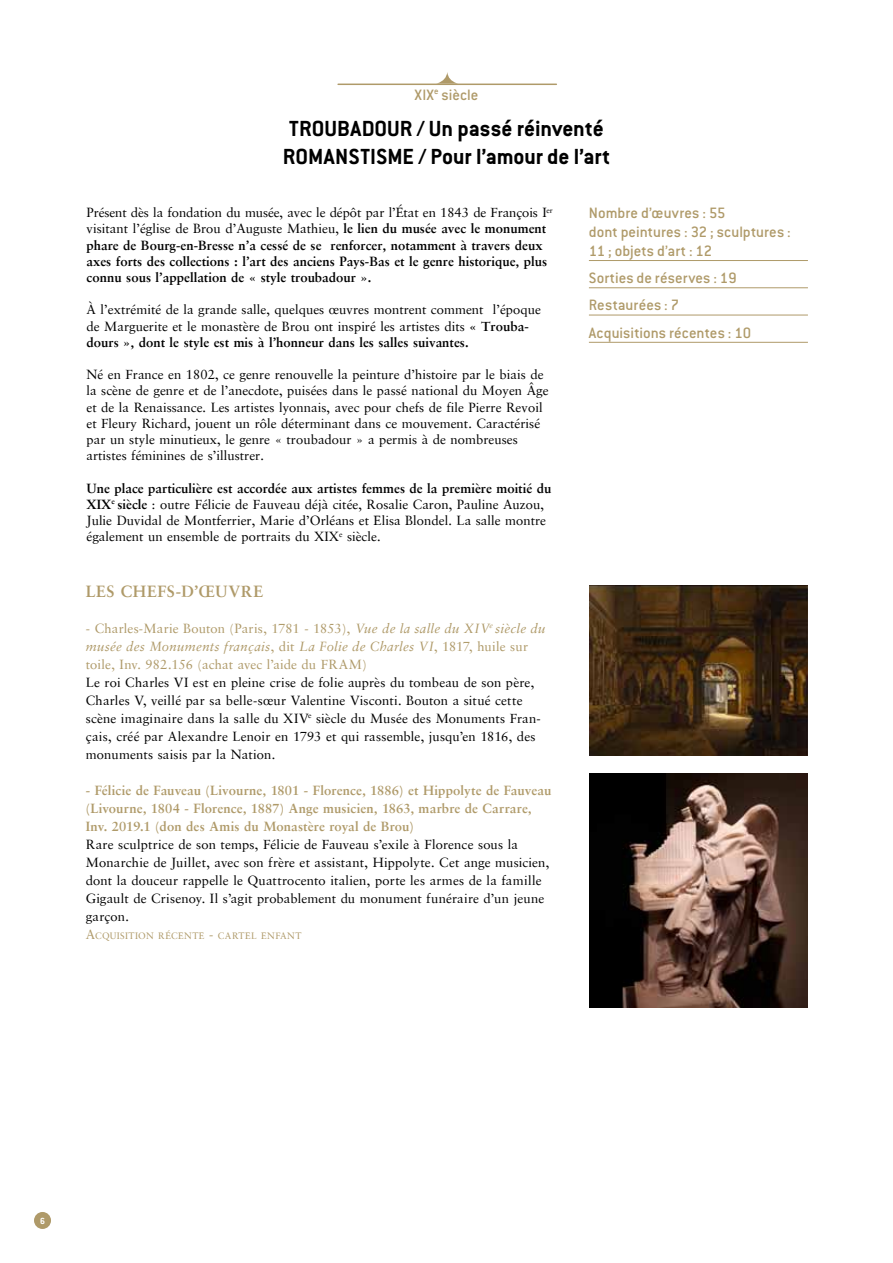
<style>
.page{position:relative;width:893px;height:1263px;background:#fff}
.page>*{position:absolute;margin:0;border:0;box-sizing:border-box;transform-origin:0 0}
.t1{font:700 24px/28.8px "Conduit ITC Std";color:#000}
.t2{font:500 16.5px/18.8px "Conduit ITC Std";letter-spacing:.01em;color:#af9a69}
.t3{font:700 16.5px "Sabon";letter-spacing:.04em;color:#af9a69}
.t4{font:13.5px/16.2px "Sabon";color:#000}
.t5{font:700 13.5px/16.2px "Sabon";color:#000}
.t6{font:700 13.5px/18px "Sabon";letter-spacing:.005em;color:#af9a69}
.t7{font:13.5px/18px "Sabon";color:#af9a69}
.t8{font:700 9.75px "Conduit ITC Std";color:#fff}
.t9{font:9.45px "Sabon";letter-spacing:.035em;color:#af9a69}
.s1{font-weight:400}
.s2{font-weight:700}
.s3{font-style:italic}
.s4{font-size:13.5px}
</style>
<div class="page">
<div style="left:34px;top:1212px;width:17px;height:17px;background:#af9a69;border-radius:50%"></div>
<hr style="left:338px;top:84px;width:218px;height:1px;background:#af9a69">
<svg style="left:436px;top:72px;width:22px;height:12px"></svg>
<hr style="left:589px;top:260px;width:219px;height:1px;background:#af9a69">
<hr style="left:589px;top:287px;width:219px;height:1px;background:#af9a69">
<hr style="left:589px;top:315px;width:219px;height:1px;background:#af9a69">
<hr style="left:589px;top:342px;width:219px;height:1px;background:#af9a69">
<img style="left:590px;top:585px;width:218px;height:171px">
<img style="left:590px;top:773px;width:218px;height:234px">
<p class="t2" style="left:414px;top:85px;width:66px">XIX<sup>e</sup> siècle</p>
<h1 class="t1" style="left:283px;top:113px;width:329px">TROUBADOUR / Un passé réinventé<br>ROMANSTISME / Pour l’amour de l’art</h1>
<p class="t5" style="left:87px;top:204px;width:468px"><span class="s1">Présent dès la fondation du musée, avec le dépôt par l’État en 1843 de François I</span><sup>er </sup><span class="s1">visitant l’église de Brou d’Auguste Mathieu,</span> le lien du musée avec le monument phare de Bourg-en-Bresse n’a cessé de se renforcer, notamment à travers deux axes forts des collections : l’art des anciens Pays-Bas et le genre historique, plus connu sous l’appellation de « style troubadour ».</p>
<p class="t4" style="left:87px;top:302px;width:456px">À l’extrémité de la grande salle, quelques œuvres montrent comment l’époque de Marguerite et le monastère de Brou ont inspiré les artistes dits <span class="s2">« Trouba&shy;dours », dont le style est mis à l’honneur dans les salles suivantes.</span></p>
<p class="t4" style="left:87px;top:366px;width:464px">Né en France en 1802, ce genre renouvelle la peinture d’histoire par le biais de la scène de genre et de l’anecdote, puisées dans le passé national du Moyen Âge et de la Renaissance. Les artistes lyonnais, avec pour chefs de file Pierre Revoil et Fleury Richard, jouent un rôle déterminant dans ce mouvement. Caractérisé par un style minutieux, le genre « troubadour » a permis à de nombreuses artistes féminines de s’illustrer.</p>
<p class="t4" style="left:87px;top:480px;width:466px"><span class="s2">Une place particulière est accordée aux artistes femmes de la première moitié du XIX</span><sup>e</sup> <span class="s2">siècle</span> : outre Félicie de Fauveau déjà citée, Rosalie Caron, Pauline Auzou, Julie Duvidal de Montferrier, Marie d’Orléans et Elisa Blondel. La salle montre également un ensemble de portraits du XIX<sup>e</sup> siècle.</p>
<p class="t3" style="left:86px;top:581px;width:179px">Les chefs-d’œuvre</p>
<p class="t7" style="left:86px;top:619px;width:461px">- Charles-Marie Bouton (Paris, 1781 - 1853), <span class="s3">Vue de la salle du XIV</span><sup>e</sup> <span class="s3">siècle du musée des Monuments français</span>, dit <span class="s3">La Folie de Charles VI</span>, 1817, huile sur toile, Inv. 982.156 (achat avec l’aide du FRAM)</p>
<p class="t4" style="left:86px;top:673px;width:457px;line-height:18px">Le roi Charles VI est en pleine crise de folie auprès du tombeau de son père, Charles V, veillé par sa belle-sœur Valentine Visconti. Bouton a situé cette scène imaginaire dans la salle du XIV<sup>e</sup> siècle du Musée des Monuments Fran&shy;çais, créé par Alexandre Lenoir en 1793 et qui rassemble, jusqu’en 1816, des monuments saisis par la Nation.</p>
<p class="t6" style="left:86px;top:781px;width:467px">- Félicie de Fauveau (Livourne, 1801 - Florence, 1886) et Hippolyte de Fauveau (Livourne, 1804 - Florence, 1887) Ange musicien, 1863, marbre de Carrare,<br>Inv. 2019.1 (don des Amis du Monastère royal de Brou)</p>
<p class="t4" style="left:86px;top:835px;width:465px;line-height:18px">Rare sculptrice de son temps, Félicie de Fauveau s’exile à Florence sous la Monarchie de Juillet, avec son frère et assistant, Hippolyte. Cet ange musicien, dont la douceur rappelle le Quattrocento italien, porte les armes de la famille Gigault de Crisenoy. Il s’agit probablement du monument funéraire d’un jeune garçon.</p>
<p class="t9" style="left:86px;top:930px;width:217px"><span class="s4">A</span>CQUISITION RÉCENTE <span class="s4">-</span> CARTEL ENFANT</p>
<p class="t2" style="left:589px;top:203px;width:203px">Nombre d’œuvres : 55<br>dont peintures : 32 ; sculptures :<br>11 ; objets d’art : 12</p>
<p class="t2" style="left:589px;top:264px;width:164px;line-height:27.3px">Sorties de réserves : 19<br>Restaurées : 7<br>Acquisitions récentes : 10</p>
<p class="t8" style="left:40px;top:1214px;width:6px">6</p>
</div>
